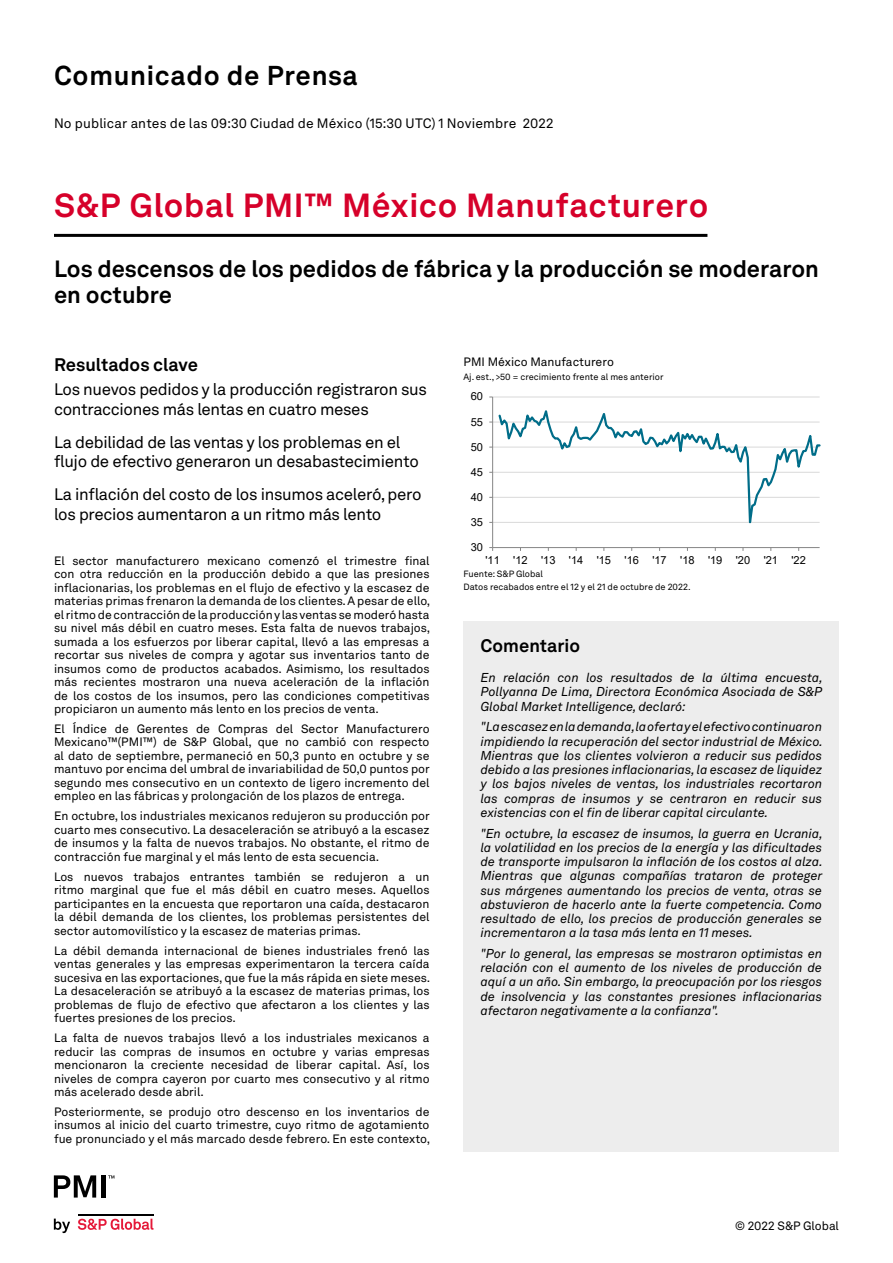
<style>
.page{position:relative;width:893px;height:1263px;background:#fff}
.page>*{position:absolute;margin:0;border:0;box-sizing:border-box;transform-origin:0 0}
.t1{font:700 33px "Akkurat LL";letter-spacing:.02em;color:#d6002a}
.t2{font:700 27px "Akkurat LL";letter-spacing:.025em;color:#000}
.t3{font:700 23.25px/25.5px "Akkurat LL";color:#000}
.t4{font:700 18px "Akkurat LL";color:#000}
.t5{font:16.5px/19.8px "Akkurat LL";letter-spacing:-.02em;color:#000}
.t6{font:13.5px "Akkurat LL";letter-spacing:.01em;color:#000}
.t7{font:italic 12.75px/14.2px "Akkurat LL";color:#000;text-align:justify}
.t8{font:12px/13.5px "Akkurat LL";color:#000;text-align:justify}
.t9{font:11.1px "Arial";color:#000}
.t10{font:9px "Akkurat LL";color:#000}
</style>
<div class="page">
<hr style="left:493px;top:522px;width:327px;height:1px;background:#d9d9d9">
<hr style="left:493px;top:497px;width:327px;height:1px;background:#d9d9d9">
<hr style="left:493px;top:472px;width:327px;height:1px;background:#d9d9d9">
<hr style="left:493px;top:447px;width:327px;height:1px;background:#d9d9d9">
<hr style="left:493px;top:422px;width:327px;height:1px;background:#d9d9d9">
<hr style="left:493px;top:397px;width:327px;height:1px;background:#d9d9d9">
<hr style="left:492px;top:397px;width:1px;height:151px;background:#868686">
<hr style="left:493px;top:547px;width:327px;height:1px;background:#868686">
<svg style="left:497px;top:410px;width:323px;height:138px"></svg>
<hr style="left:54px;top:234px;width:653px;height:3px;background:#000">
<div style="left:464px;top:621px;width:375px;height:51px;background:#ededed"></div>
<div style="left:463px;top:672px;width:376px;height:480px;background:#ededed"></div>
<svg style="left:54px;top:1218px;width:16px;height:15px"></svg>
<svg style="left:78px;top:1218px;width:75px;height:12px"></svg>
<hr style="left:78px;top:1213px;width:75px;height:2px;background:#000">
<svg style="left:54px;top:1175px;width:42px;height:22px"></svg>
<div style="left:101px;top:1175px;width:5px;height:22px;background:#000"></div>
<svg style="left:108px;top:1175px;width:6px;height:3px"></svg>
<h2 class="t2" style="left:54px;top:55px;width:306px">Comunicado de Prensa</h2>
<p class="t6" style="left:54px;top:113px;width:501px">No publicar antes de las 09:30 Ciudad de México (15:30 UTC) 1 Noviembre 2022</p>
<h1 class="t1" style="left:54px;top:180px;width:656px">S&amp;P Global PMI™ México Manufacturero</h1>
<h3 class="t3" style="left:54px;top:255px;width:766px">Los descensos de los pedidos de fábrica y la producción se moderaron en octubre</h3>
<h3 class="t4" style="left:54px;top:351px;width:146px">Resultados clave</h3>
<h3 class="t5" style="left:54px;top:379px;width:374px">Los nuevos pedidos y la producción registraron sus contracciones más lentas en cuatro meses</h3>
<h3 class="t5" style="left:54px;top:431px;width:366px">La debilidad de las ventas y los problemas en el flujo de efectivo generaron un desabastecimiento</h3>
<h3 class="t5" style="left:54px;top:483px;width:369px">La inflación del costo de los insumos aceleró, pero los precios aumentaron a un ritmo más lento</h3>
<p class="t8" style="left:54px;top:553px;width:378px">El sector manufacturero mexicano comenzó el trimestre final con otra reducción en la producción debido a que las presiones inflacionarias, los problemas en el flujo de efectivo y la escasez de materias primas frenaron la demanda de los clientes. A pesar de ello, el ritmo de contracción de la producción y las ventas se moderó hasta su nivel más débil en cuatro meses. Esta falta de nuevos trabajos, sumada a los esfuerzos por liberar capital, llevó a las empresas a recortar sus niveles de compra y agotar sus inventarios tanto de insumos como de productos acabados. Asimismo, los resultados más recientes mostraron una nueva aceleración de la inflación de los costos de los insumos, pero las condiciones competitivas propiciaron un aumento más lento en los precios de venta.</p>
<p class="t8" style="left:54px;top:721px;width:377px">El Índice de Gerentes de Compras del Sector Manufacturero Mexicano™(PMI™) de S&amp;P Global, que no cambió con respecto al dato de septiembre, permaneció en 50,3 punto en octubre y se mantuvo por encima del umbral de invariabilidad de 50,0 puntos por segundo mes consecutivo en un contexto de ligero incremento del empleo en las fábricas y prolongación de los plazos de entrega.</p>
<p class="t8" style="left:54px;top:809px;width:377px">En octubre, los industriales mexicanos redujeron su producción por cuarto mes consecutivo. La desaceleración se atribuyó a la escasez de insumos y la falta de nuevos trabajos. No obstante, el ritmo de contracción fue marginal y el más lento de esta secuencia.</p>
<p class="t8" style="left:54px;top:869px;width:377px">Los nuevos trabajos entrantes también se redujeron a un ritmo marginal que fue el más débil en cuatro meses. Aquellos participantes en la encuesta que reportaron una caída, destacaron la débil demanda de los clientes, los problemas persistentes del sector automovilístico y la escasez de materias primas.</p>
<p class="t8" style="left:54px;top:943px;width:378px">La débil demanda internacional de bienes industriales frenó las ventas generales y las empresas experimentaron la tercera caída sucesiva en las exportaciones, que fue la más rápida en siete meses.<br>La desaceleración se atribuyó a la escasez de materias primas, los problemas de flujo de efectivo que afectaron a los clientes y las fuertes presiones de los precios.</p>
<p class="t8" style="left:54px;top:1030px;width:377px">La falta de nuevos trabajos llevó a los industriales mexicanos a reducir las compras de insumos en octubre y varias empresas mencionaron la creciente necesidad de liberar capital. Así, los niveles de compra cayeron por cuarto mes consecutivo y al ritmo más acelerado desde abril.</p>
<p class="t8" style="left:54px;top:1104px;width:378px">Posteriormente, se produjo otro descenso en los inventarios de insumos al inicio del cuarto trimestre, cuyo ritmo de agotamiento fue pronunciado y el más marcado desde febrero. En este contexto,</p>
<p class="t8" style="left:463px;top:355px;width:152px">PMI México Manufacturero</p>
<p class="t10" style="left:463px;top:370px;width:202px">Aj. est., &gt;50 = crecimiento frente al mes anterior</p>
<p class="t9" style="left:471px;top:389px;width:14px">60</p>
<p class="t9" style="left:471px;top:414px;width:14px">55</p>
<p class="t9" style="left:471px;top:439px;width:14px">50</p>
<p class="t9" style="left:471px;top:464px;width:14px">45</p>
<p class="t9" style="left:471px;top:489px;width:14px">40</p>
<p class="t9" style="left:471px;top:514px;width:14px">35</p>
<p class="t9" style="left:471px;top:539px;width:14px">30</p>
<p class="t9" style="left:485px;top:553px;width:322px">'11 '12 '13 '14 '15 '16 '17 '18 '19 '20 '21 '22</p>
<p class="t10" style="left:463px;top:567px;width:81px">Fuente: S&amp;P Global</p>
<p class="t10" style="left:463px;top:580px;width:229px">Datos recabados entre el 12 y el 21 de octubre de 2022.</p>
<h3 class="t4" style="left:481px;top:632px;width:101px">Comentario</h3>
<p class="t7" style="left:480px;top:670px;width:344px">En relación con los resultados de la última encuesta, Pollyanna De Lima, Directora Económica Asociada de S&amp;P Global Market Intelligence, declaró:</p>
<p class="t7" style="left:480px;top:719px;width:344px">"La escasez en la demanda, la oferta y el efectivo continuaron impidiendo la recuperación del sector industrial de México.<br>Mientras que los clientes volvieron a reducir sus pedidos debido a las presiones inflacionarias, la escasez de liquidez y los bajos niveles de ventas, los industriales recortaron las compras de insumos y se centraron en reducir sus existencias con el fin de liberar capital circulante.</p>
<p class="t7" style="left:480px;top:825px;width:344px">"En octubre, la escasez de insumos, la guerra en Ucrania, la volatilidad en los precios de la energía y las dificultades de transporte impulsaron la inflación de los costos al alza.<br>Mientras que algunas compañías trataron de proteger sus márgenes aumentando los precios de venta, otras se abstuvieron de hacerlo ante la fuerte competencia. Como resultado de ello, los precios de producción generales se incrementaron a la tasa más lenta en 11 meses.</p>
<p class="t7" style="left:480px;top:946px;width:343px">"Por lo general, las empresas se mostraron optimistas en relación con el aumento de los niveles de producción de aquí a un año. Sin embargo, la preocupación por los riesgos de insolvencia y las constantes presiones inflacionarias afectaron negativamente a la confianza".</p>
<p class="t8" style="left:735px;top:1218px;width:105px">© 2022 S&amp;P Global</p>
</div>
